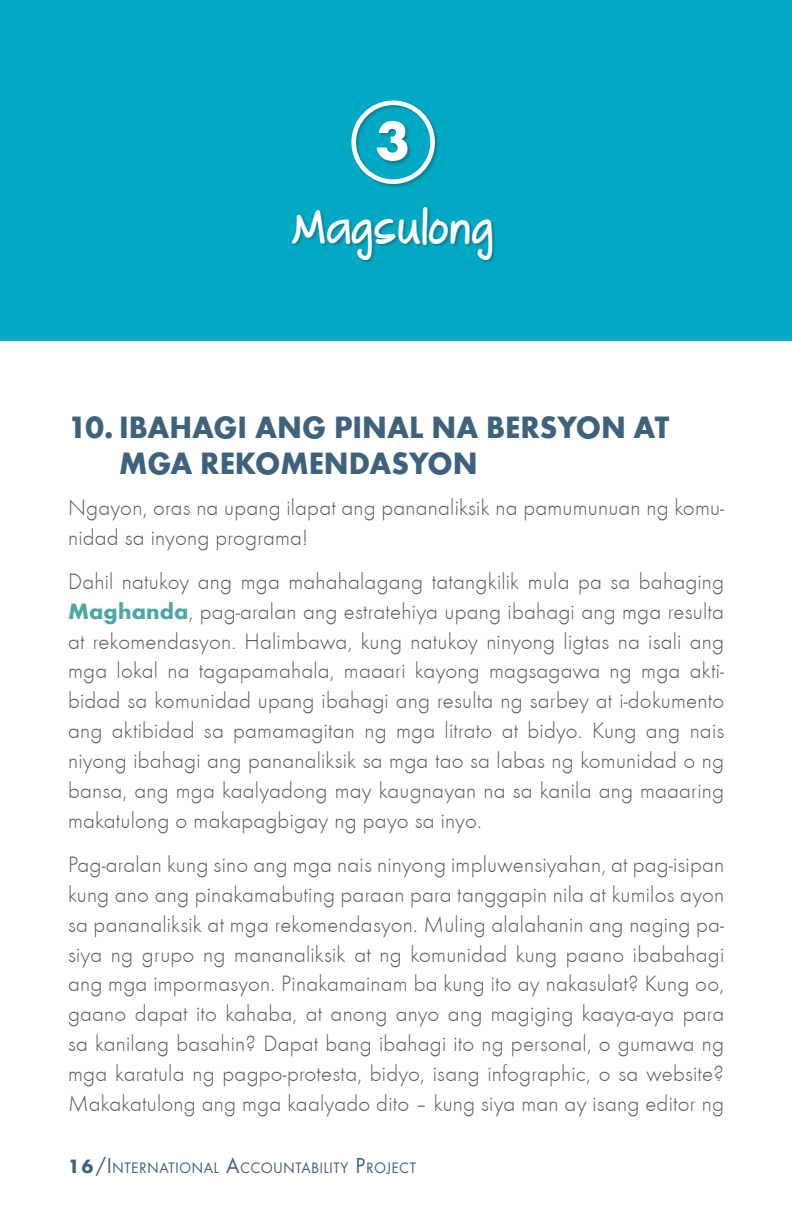
<style>
.page{position:relative;width:792px;height:1224px;background:#fff}
.page>*{position:absolute;margin:0;border:0;box-sizing:border-box;transform-origin:0 0}
.t1{font:55.4px "Futura T Bold";color:#fff;scale:1.04 1}
.Section_Headline_Sur{font:700 41.8px "The Great Escape";letter-spacing:.02em;color:#fff}
.H2_Checklist{font:31.8px/35.8px "Futura T Bold";color:#3e627c}
.text_-_space_after{font:23px/29.8px "Futura T Light";letter-spacing:.01em;color:#57585a;text-align:justify}
.t2{font:14px "Futura";letter-spacing:.055em;color:#3e627c;scale:.96 1}
.s1{font-family:"Futura T Bold";color:#4da6a6}
.s2{font-family:"Futura T Bold";font-size:20px}
.s3{font-size:20px}
</style>
<div class="page">
<div style="left:0;top:0;width:792px;height:340px;background:#01a9c4"></div>
<div style="left:292px;top:206px;width:204px;height:59px;background:#231f20;opacity:.3"></div>
<div style="left:351px;top:100px;width:88px;height:88px;background:#231f20;opacity:.3"></div>
<div style="left:351px;top:101px;width:84px;height:83px;border:5px solid #fff;border-radius:50%"></div>
<div style="left:377px;top:121px;width:35px;height:45px;background:#231f20;opacity:.3"></div>
<p class="t1" style="left:375px;top:108px;width:35px">3</p>
<p class="Section_Headline_Sur" style="left:293px;top:205px;width:202px">Magsulong</p>
<p class="H2_Checklist" style="left:119px;top:409px;width:552px;text-indent:-51px">10. IBAHAGI ANG PINAL NA BERSYON AT<br>MGA REKOMENDASYON</p>
<p class="text_-_space_after" style="left:68px;top:492px;width:657px">Ngayon, oras na upang ilapat ang pananaliksik na pamumunuan ng komu&shy;nidad sa inyong programa!</p>
<p class="text_-_space_after" style="left:68px;top:566px;width:658px">Dahil natukoy ang mga mahahalagang tatangkilik mula pa sa bahaging <span class="s1">Maghanda</span>, pag-aralan ang estratehiya upang ibahagi ang mga resulta at rekomendasyon. Halimbawa, kung natukoy ninyong ligtas na isali ang mga lokal na tagapamahala, maaari kayong magsagawa ng mga akti&shy;bidad sa komunidad upang ibahagi ang resulta ng sarbey at i-dokumento ang aktibidad sa pamamagitan ng mga litrato at bidyo. Kung ang nais niyong ibahagi ang pananaliksik sa mga tao sa labas ng komunidad o ng bansa, ang mga kaalyadong may kaugnayan na sa kanila ang maaaring makatulong o makapagbigay ng payo sa inyo.</p>
<p class="text_-_space_after" style="left:68px;top:850px;width:658px">Pag-aralan kung sino ang mga nais ninyong impluwensiyahan, at pag-isipan kung ano ang pinakamabuting paraan para tanggapin nila at kumilos ayon sa pananaliksik at mga rekomendasyon. Muling alalahanin ang naging pa&shy;siya ng grupo ng mananaliksik at ng komunidad kung paano ibabahagi ang mga impormasyon. Pinakamainam ba kung ito ay nakasulat? Kung oo, gaano dapat ito kahaba, at anong anyo ang magiging kaaya-aya para sa kanilang basahin? Dapat bang ibahagi ito ng personal, o gumawa ng mga karatula ng pagpo-protesta, bidyo, isang infographic, o sa website?<br>Makakatulong ang mga kaalyado dito – kung siya man ay isang editor ng</p>
<p class="t2" style="left:68px;top:1158px;width:364px"><span class="s2">16</span><span class="s3">/I</span> NTERNATIONAL <span class="s3">A</span>CCOUNTABILITY <span class="s3">P</span>ROJECT</p>
</div>
